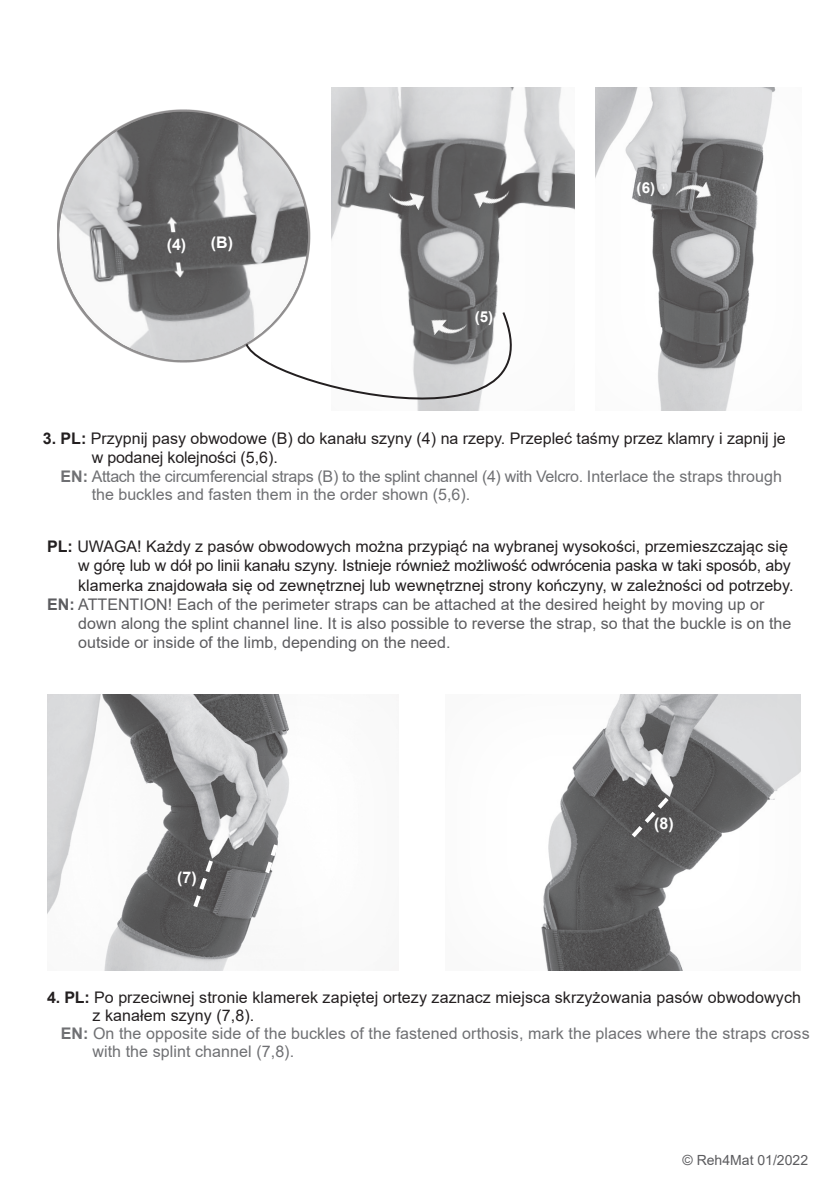
<style>
.page{position:relative;width:840px;height:1191px;background:#fff}
.page>*{position:absolute;margin:0;border:0;box-sizing:border-box;transform-origin:0 0}
.t1{font:16px "Arial";color:#231f20}
.t2{font:16px "Arial";color:#5c5c5f}
.t3{font:16px "Arial";color:#6f7073}
.t4{font:16px "Arial";letter-spacing:-.02em;color:#6f7073}
.t5{font:700 16px "Arial";color:#fff}
.t6{font:700 15px "Arial";color:#fff}
.t7{font:14px "Arial";color:#5c5c5f}
.s1{font-weight:700}
</style>
<div class="page">
<div style="left:330px;top:86px;width:246px;height:325px;background:#231f20;opacity:.03"></div>
<div style="left:594px;top:86px;width:208px;height:325px;background:#231f20;opacity:.03"></div>
<svg style="left:418px;top:299px;width:57px;height:11px"></svg>
<svg style="left:664px;top:162px;width:56px;height:57px;background:#777778"></svg>
<div style="left:46px;top:692px;width:354px;height:280px;background:#231f20;opacity:.04"></div>
<div style="left:445px;top:692px;width:356px;height:279px;background:#231f20;opacity:.04"></div>
<svg style="left:262px;top:840px;width:19px;height:37px"></svg>
<svg style="left:190px;top:838px;width:32px;height:73px;background:#6a6a6a"></svg>
<svg style="left:378px;top:171px;width:54px;height:56px;background:#7a797a"></svg>
<svg style="left:57px;top:109px;width:254px;height:254px"></svg>
<svg style="left:160px;top:215px;width:27px;height:22px"></svg>
<svg style="left:163px;top:257px;width:27px;height:22px"></svg>
<svg style="left:463px;top:170px;width:54px;height:55px"></svg>
<svg style="left:244px;top:310px;width:317px;height:101px"></svg>
<svg style="left:627px;top:793px;width:45px;height:48px;background:#5d5c5d"></svg>
<p class="t5" style="left:166px;top:233px;width:21px">(4)</p>
<p class="t5" style="left:211px;top:231px;width:24px">(B)</p>
<p class="t6" style="left:474px;top:306px;width:20px">(5)</p>
<p class="t6" style="left:636px;top:177px;width:20px">(6)</p>
<p class="t1" style="left:43px;top:427px;width:744px"><span class="s1">3. PL:</span> Przypnij pasy obwodowe (B) do kanału szyny (4) na rzepy. Przepleć taśmy przez klamry i zapnij je</p>
<p class="t1" style="left:92px;top:446px;width:188px">w podanej kolejności (5,6).</p>
<p class="t4" style="left:61px;top:465px;width:722px"><span class="s1">EN:</span> Attach the circumferencial straps (B) to the splint channel (4) with Velcro. Interlace the straps through</p>
<p class="t3" style="left:92px;top:483px;width:379px">the buckles and fasten them in the order shown (5,6).</p>
<p class="t1" style="left:47px;top:535px;width:742px"><span class="s1">PL:</span> UWAGA! Każdy z pasów obwodowych można przypiąć na wybranej wysokości, przemieszczając się</p>
<p class="t1" style="left:78px;top:554px;width:713px">w górę lub w dół po linii kanału szyny. Istnieje również możliwość odwrócenia paska w taki sposób, aby</p>
<p class="t1" style="left:78px;top:574px;width:716px">klamerka znajdowała się od zewnętrznej lub wewnętrznej strony kończyny, w zależności od potrzeby.</p>
<p class="t2" style="left:47px;top:593px;width:718px"><span class="s1">EN:</span> ATTENTION! Each of the perimeter straps can be attached at the desired height by moving up or</p>
<p class="t2" style="left:78px;top:612px;width:714px">down along the splint channel line. It is also possible to reverse the strap, so that the buckle is on the</p>
<p class="t2" style="left:78px;top:631px;width:373px">outside or inside of the limb, depending on the need.</p>
<p class="t5" style="left:177px;top:865px;width:21px">(7)</p>
<p class="t5" style="left:653px;top:812px;width:21px">(8)</p>
<p class="t1" style="left:47px;top:986px;width:755px"><span class="s1">4. PL:</span> Po przeciwnej stronie klamerek zapiętej ortezy zaznacz miejsca skrzyżowania pasów obwodowych</p>
<p class="t1" style="left:92px;top:1004px;width:163px">z kanałem szyny (7,8).</p>
<p class="t3" style="left:61px;top:1022px;width:750px"><span class="s1">EN:</span> On the opposite side of the buckles of the fastened orthosis, mark the places where the straps cross</p>
<p class="t3" style="left:92px;top:1040px;width:203px">with the splint channel (7,8).</p>
<p class="t7" style="left:682px;top:1150px;width:127px">© Reh4Mat 01/2022</p>
</div>
